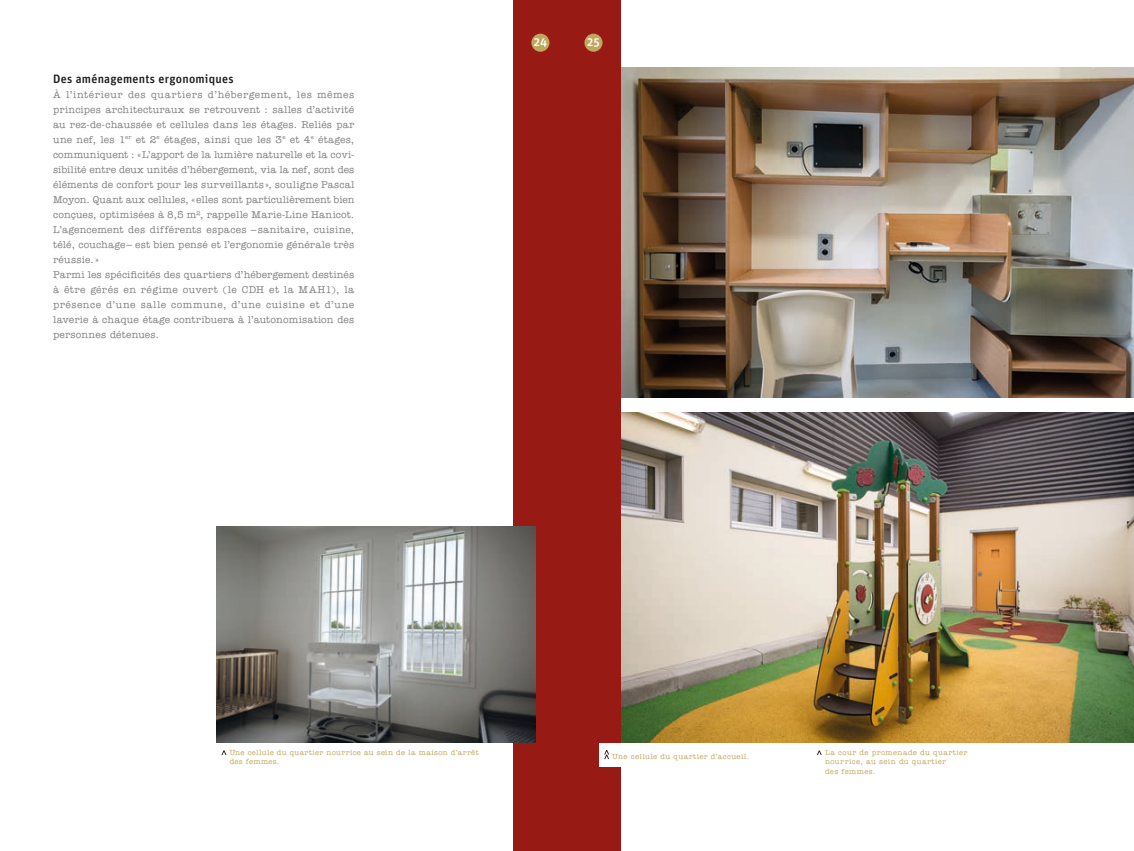
<style>
.page{position:relative;width:1134px;height:851px;background:#fff}
.page>*{position:absolute;margin:0;border:0;box-sizing:border-box;transform-origin:0 0}
.t1{font:500 12.12px "Unit";letter-spacing:.02em;color:#1d1d1b}
.t2{font:500 12px "Unit";color:#fff}
.t3{font:500 10px/15px "American Typewriter";letter-spacing:.02em;color:#828281}
.t4{font:500 7.5px/9.4px "American Typewriter";letter-spacing:.05em;color:#c0a75f}
</style>
<div class="page">
<img style="left:620px;top:68px;width:514px;height:330px">
<img style="left:620px;top:412px;width:514px;height:330px">
<div style="left:514px;top:0;width:53px;height:850px;background:#971a15"></div>
<div style="left:531px;top:34px;width:18px;height:18px;background:#c0a75f;border-radius:50%"></div>
<div style="left:567px;top:0;width:53px;height:850px;background:#971a15"></div>
<div style="left:584px;top:34px;width:18px;height:18px;background:#c0a75f;border-radius:50%"></div>
<svg style="left:222px;top:750px;width:4px;height:4px"></svg>
<img style="left:216px;top:526px;width:319px;height:216px">
<div style="left:599px;top:742px;width:181px;height:24px;background:#fff"></div>
<svg style="left:604px;top:750px;width:5px;height:9px"></svg>
<svg style="left:817px;top:750px;width:5px;height:5px"></svg>
<p class="t1" style="left:53px;top:71px;width:182px">Des aménagements ergonomiques</p>
<p class="t3" style="left:53px;top:87px;width:303px">À l’intérieur des quartiers d’hébergement, les mêmes principes architecturaux se retrouvent : salles d’activité au rez-de-chaussée et cellules dans les étages. Reliés par une nef, les 1<sup>er</sup> et 2<sup>e</sup> étages, ainsi que les 3<sup>e</sup> et 4<sup>e</sup> étages, communiquent : «L’apport de la lumière naturelle et la covi&shy;sibilité entre deux unités d’hébergement, via la nef, sont des éléments de confort pour les surveillants», souligne Pascal Moyon. Quant aux cellules, «elles sont particulièrement bien conçues, optimisées à 8,5 m², rappelle Marie-Line Hanicot.<br>L’agencement des différents espaces – sanitaire, cuisine, télé, couchage – est bien pensé et l’ergonomie générale très réussie.»<br>Parmi les spécificités des quartiers d’hébergement destinés à être gérés en régime ouvert (le CDH et la MAH1), la présence d’une salle commune, d’une cuisine et d’une laverie à chaque étage contribuera à l’autonomisation des personnes détenues.</p>
<p class="t2" style="left:534px;top:34px;width:15px">24</p>
<p class="t2" style="left:587px;top:34px;width:14px">25</p>
<p class="t4" style="left:230px;top:747px;width:250px">Une cellule du quartier nourrice au sein de la maison d’arrêt des femmes.</p>
<p class="t4" style="left:612px;top:751px;width:138px">Une cellule du quartier d’accueil.</p>
<p class="t4" style="left:825px;top:747px;width:144px">La cour de promenade du quartier nourrice, au sein du quartier<br>des femmes.</p>
</div>
